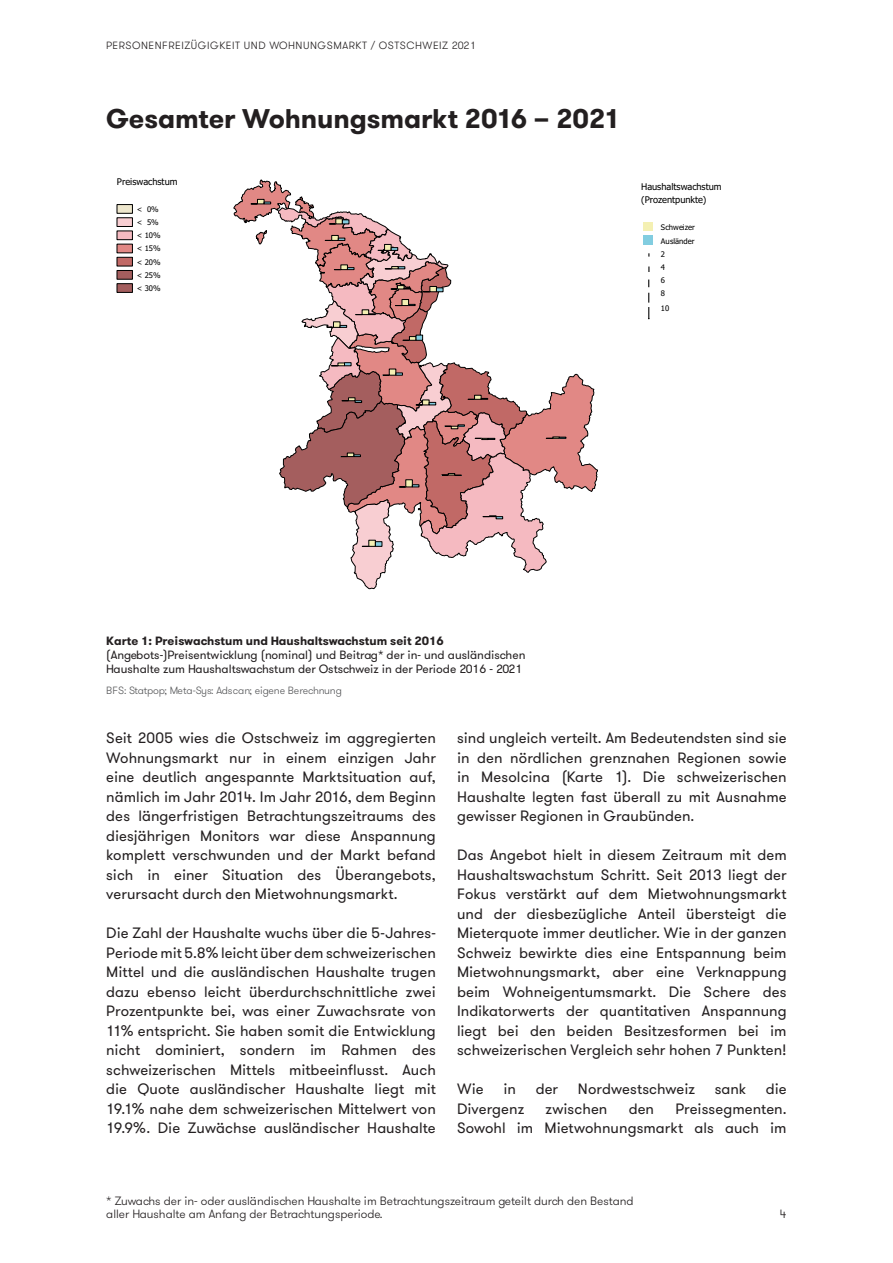
<style>
.page{position:relative;width:893px;height:1263px;background:#fff}
.page>*{position:absolute;margin:0;border:0;box-sizing:border-box;transform-origin:0 0}
.Titel{font:700 27px "GT Walsheim";letter-spacing:-.005em;color:#231f20}
.Lauftext{font:15px/19.5px "GT Walsheim";letter-spacing:.005em;color:#231f20;text-align:justify}
.Bildlegende{font:12px/14.4px "GT Walsheim";color:#231f20}
.t1{font:300 12px/13.5px "GT Walsheim";color:#231f20}
.Bildlegende-2{font:700 12px "GT Walsheim";color:#231f20}
.t2{font:300 10.5px "GT Walsheim";letter-spacing:.05em;color:#231f20}
.Bildquelle{font:300 10.5px "GT Walsheim";color:#57585a}
.t3{font:9.3px/13.4px "Tahoma";color:#000}
.t4{font:7.65px/13.2px "Tahoma";letter-spacing:-.005em;color:#000}
</style>
<div class="page">
<svg style="left:233px;top:179px;width:365px;height:410px"></svg>
<div style="left:117px;top:204px;width:16px;height:10px;background:#eee7cd;border:1px solid #000"></div>
<div style="left:117px;top:217px;width:16px;height:10px;background:#f8ced2;border:1px solid #000"></div>
<div style="left:117px;top:231px;width:16px;height:9px;background:#f5bac1;border:1px solid #000"></div>
<div style="left:117px;top:244px;width:16px;height:9px;background:#e18885"></div>
<div style="left:117px;top:257px;width:16px;height:9px;background:#c16966;border:1px solid #000"></div>
<div style="left:117px;top:270px;width:16px;height:9px;background:#a45e5e;border:1px solid #000"></div>
<div style="left:117px;top:283px;width:16px;height:10px;background:#a45e5e;border:1px solid #000"></div>
<svg style="left:643px;top:222px;width:9px;height:22px"></svg>
<p class="t2" style="left:106px;top:39px;width:371px">PERSONENFREIZÜGIGKEIT UND WOHNUNGSMARKT / OSTSCHWEIZ 2021</p>
<p class="Titel" style="left:106px;top:101px;width:515px">Gesamter Wohnungsmarkt 2016 – 2021</p>
<p class="t3" style="left:117px;top:175px;width:62px">Preiswachstum</p>
<p class="t4" style="left:137px;top:203px;width:25px">&lt; 0% &lt; 5% &lt; 10% &lt; 15% &lt; 20% &lt; 25% &lt; 30%</p>
<p class="t3" style="left:641px;top:180px;width:82px">Haushaltswachstum (Prozentpunkte)</p>
<p class="t4" style="left:661px;top:222px;width:35px">Schweizer<br>Ausländer<br>2<br>4<br>6<br>8</p>
<p class="t4" style="left:661px;top:302px;width:10px">10</p>
<p class="Bildlegende-2" style="left:106px;top:633px;width:339px">Karte 1: Preiswachstum und Haushaltswachstum seit 2016</p>
<p class="Bildlegende" style="left:106px;top:647px;width:421px">(Angebots-)Preisentwicklung (nominal) und Beitrag* der in- und ausländischen<br>Haushalte zum Haushaltswachstum der Ostschweiz in der Periode 2016 - 2021</p>
<p class="Bildquelle" style="left:106px;top:684px;width:237px">BFS: Statpop; Meta-Sys: Adscan; eigene Berechnung</p>
<p class="Lauftext" style="left:106px;top:728px;width:331px">Seit 2005 wies die Ostschweiz im aggregierten Wohnungsmarkt nur in einem einzigen Jahr eine deutlich angespannte Marktsituation auf, nämlich im Jahr 2014. Im Jahr 2016, dem Beginn des längerfristigen Betrachtungszeitraums des diesjährigen Monitors war diese Anspannung komplett verschwunden und der Markt befand sich in einer Situation des Überangebots, verursacht durch den Mietwohnungsmarkt.</p>
<p class="Lauftext" style="left:106px;top:923px;width:331px">Die Zahl der Haushalte wuchs über die 5-Jahres-Periode mit 5.8% leicht über dem schweizerischen Mittel und die ausländischen Haushalte trugen dazu ebenso leicht überdurchschnittliche zwei Prozentpunkte bei, was einer Zuwachsrate von 11% entspricht. Sie haben somit die Entwicklung nicht dominiert, sondern im Rahmen des schweizerischen Mittels mitbeeinflusst. Auch die Quote ausländischer Haushalte liegt mit 19.1% nahe dem schweizerischen Mittelwert von 19.9%. Die Zuwächse ausländischer Haushalte</p>
<p class="Lauftext" style="left:457px;top:728px;width:331px">sind ungleich verteilt. Am Bedeutendsten sind sie in den nördlichen grenznahen Regionen sowie in Mesolcina (Karte 1). Die schweizerischen Haushalte legten fast überall zu mit Ausnahme gewisser Regionen in Graubünden.</p>
<p class="Lauftext" style="left:457px;top:845px;width:331px">Das Angebot hielt in diesem Zeitraum mit dem Haushaltswachstum Schritt. Seit 2013 liegt der Fokus verstärkt auf dem Mietwohnungsmarkt und der diesbezügliche Anteil übersteigt die Mieterquote immer deutlicher. Wie in der ganzen Schweiz bewirkte dies eine Entspannung beim Mietwohnungsmarkt, aber eine Verknappung beim Wohneigentumsmarkt. Die Schere des Indikatorwerts der quantitativen Anspannung liegt bei den beiden Besitzesformen bei im schweizerischen Vergleich sehr hohen 7 Punkten!</p>
<p class="Lauftext" style="left:457px;top:1079px;width:28px">Wie</p>
<p class="Lauftext" style="left:503px;top:1079px;width:14px">in</p>
<p class="Lauftext" style="left:536px;top:1079px;width:24px">der</p>
<p class="Lauftext" style="left:578px;top:1079px;width:118px">Nordwestschweiz</p>
<p class="Lauftext" style="left:715px;top:1079px;width:33px">sank</p>
<p class="Lauftext" style="left:766px;top:1079px;width:22px">die</p>
<p class="Lauftext" style="left:457px;top:1099px;width:69px">Divergenz</p>
<p class="Lauftext" style="left:545px;top:1099px;width:63px">zwischen</p>
<p class="Lauftext" style="left:629px;top:1099px;width:27px">den</p>
<p class="Lauftext" style="left:457px;top:1099px;width:331px;text-align:right">Preissegmenten.<br>Sowohl im Mietwohnungsmarkt als auch im</p>
<p class="t1" style="left:106px;top:1194px;width:529px">* Zuwachs der in- oder ausländischen Haushalte im Betrachtungszeitraum geteilt durch den Bestand aller Haushalte am Anfang der Betrachtungsperiode.</p>
<p class="t1" style="left:780px;top:1207px;width:8px">4</p>
</div>
